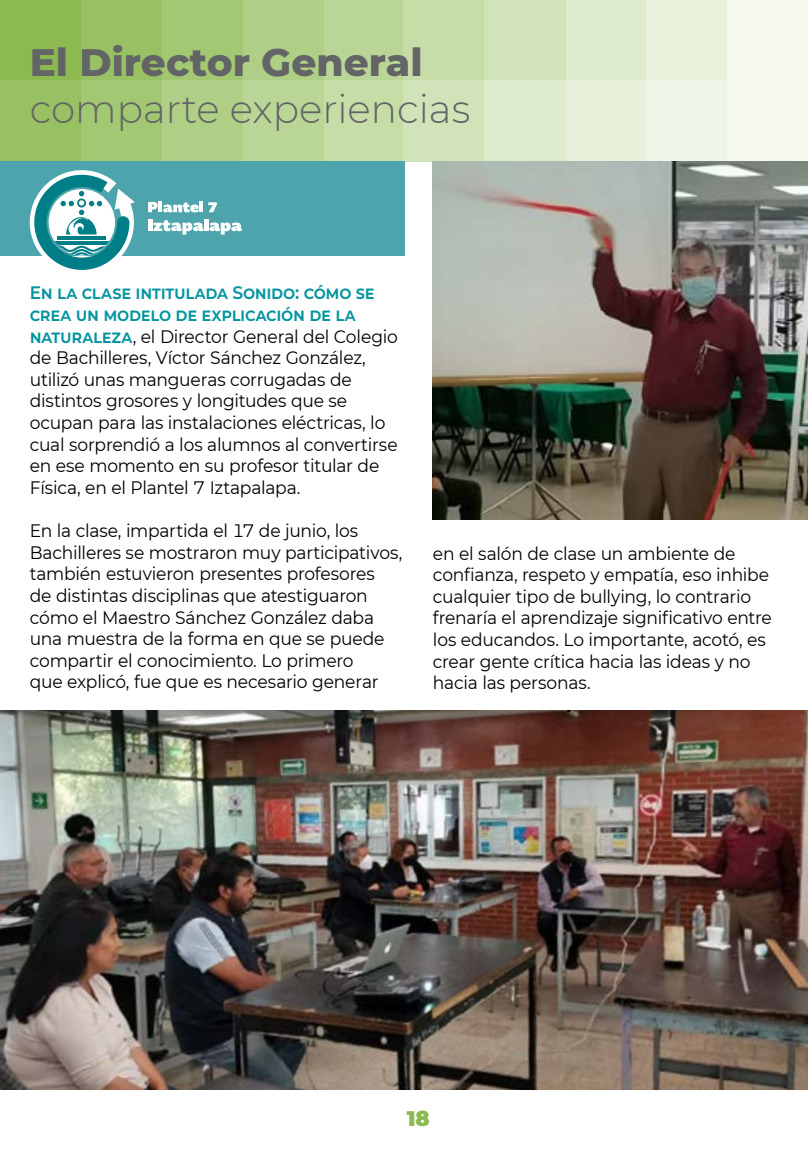
<style>
.page{position:relative;width:808px;height:1149px;background:#fff}
.page>*{position:absolute;margin:0;border:0;box-sizing:border-box;transform-origin:0 0}
.t1{font:300 39px "Montserrat";color:#636466}
.t2{font:800 39px "Montserrat";color:#636466}
.t3{font:900 21px "Montserrat";color:#8cba51}
.t4{font:18px/21.6px "Montserrat";letter-spacing:-.015em;color:#000;scale:.95 1}
.s1{font-weight:600;color:#00949f}
</style>
<div class="page">
<div style="left:566px;top:0;width:80px;height:81px;background:#ddeacb"></div>
<div style="left:646px;top:0;width:81px;height:81px;background:#e8f1dc"></div>
<div style="left:566px;top:80px;width:80px;height:81px;background:#e7f0db"></div>
<div style="left:646px;top:80px;width:81px;height:81px;background:#eff5e7"></div>
<div style="left:727px;top:80px;width:81px;height:81px;background:#f4f8ee"></div>
<div style="left:727px;top:0;width:81px;height:81px;background:#f4f8ee"></div>
<div style="left:0;top:0;width:82px;height:81px;background:#8cba51"></div>
<div style="left:81px;top:0;width:82px;height:81px;background:#97c162"></div>
<div style="left:162px;top:0;width:82px;height:81px;background:#a3c874"></div>
<div style="left:243px;top:0;width:82px;height:81px;background:#aecf85"></div>
<div style="left:324px;top:0;width:82px;height:81px;background:#bad697"></div>
<div style="left:403px;top:0;width:82px;height:81px;background:#c6dda8"></div>
<div style="left:484px;top:0;width:82px;height:81px;background:#d1e3b9"></div>
<div style="left:0;top:80px;width:82px;height:81px;background:#97c162"></div>
<div style="left:81px;top:80px;width:82px;height:81px;background:#a3c874"></div>
<div style="left:162px;top:80px;width:82px;height:81px;background:#aecf85"></div>
<div style="left:243px;top:80px;width:82px;height:81px;background:#bad697"></div>
<div style="left:324px;top:80px;width:82px;height:81px;background:#c6dda8"></div>
<div style="left:403px;top:80px;width:82px;height:81px;background:#d1e3b9"></div>
<div style="left:484px;top:80px;width:82px;height:81px;background:#ddeacb"></div>
<div style="left:0;top:161px;width:404px;height:95px;background:#4da4ac"></div>
<svg style="left:30px;top:170px;width:105px;height:100px"></svg>
<svg style="left:148px;top:201px;width:69px;height:11px"></svg>
<hr style="left:148px;top:219px;width:4px;height:12px;background:#fff">
<hr style="left:204px;top:219px;width:4px;height:12px;background:#fff">
<svg style="left:153px;top:220px;width:89px;height:14px"></svg>
<img style="left:433px;top:161px;width:375px;height:358px">
<img style="left:0;top:710px;width:808px;height:379px">
<h1 class="t2" style="left:30px;top:34px;width:394px">El Director General</h1>
<h1 class="t1" style="left:30px;top:82px;width:442px">comparte experiencias</h1>
<p class="t4" style="left:30px;top:281px;width:389px"><span class="s1">En la clase intitulada Sonido: cómo se crea un modelo de explicación de la naturaleza</span>, el Director General del Colegio de Bachilleres, Víctor Sánchez González, utilizó unas mangueras corrugadas de distintos grosores y longitudes que se ocupan para las instalaciones eléctricas, lo cual sorprendió a los alumnos al convertirse en ese momento en su profesor titular de Física, en el Plantel 7 Iztapalapa.</p>
<p class="t4" style="left:30px;top:519px;width:394px">En la clase, impartida el 17 de junio, los Bachilleres se mostraron muy participativos, también estuvieron presentes profesores<br>de distintas disciplinas que atestiguaron cómo el Maestro Sánchez González daba una muestra de la forma en que se puede compartir el conocimiento. Lo primero<br>que explicó, fue que es necesario generar</p>
<p class="t4" style="left:433px;top:541px;width:358px">en el salón de clase un ambiente de confianza, respeto y empatía, eso inhibe cualquier tipo de bullying, lo contrario frenaría el aprendizaje significativo entre los educandos. Lo importante, acotó, es crear gente crítica hacia las ideas y no hacia las personas.</p>
<p class="t3" style="left:407px;top:1102px;width:25px">18</p>
</div>
